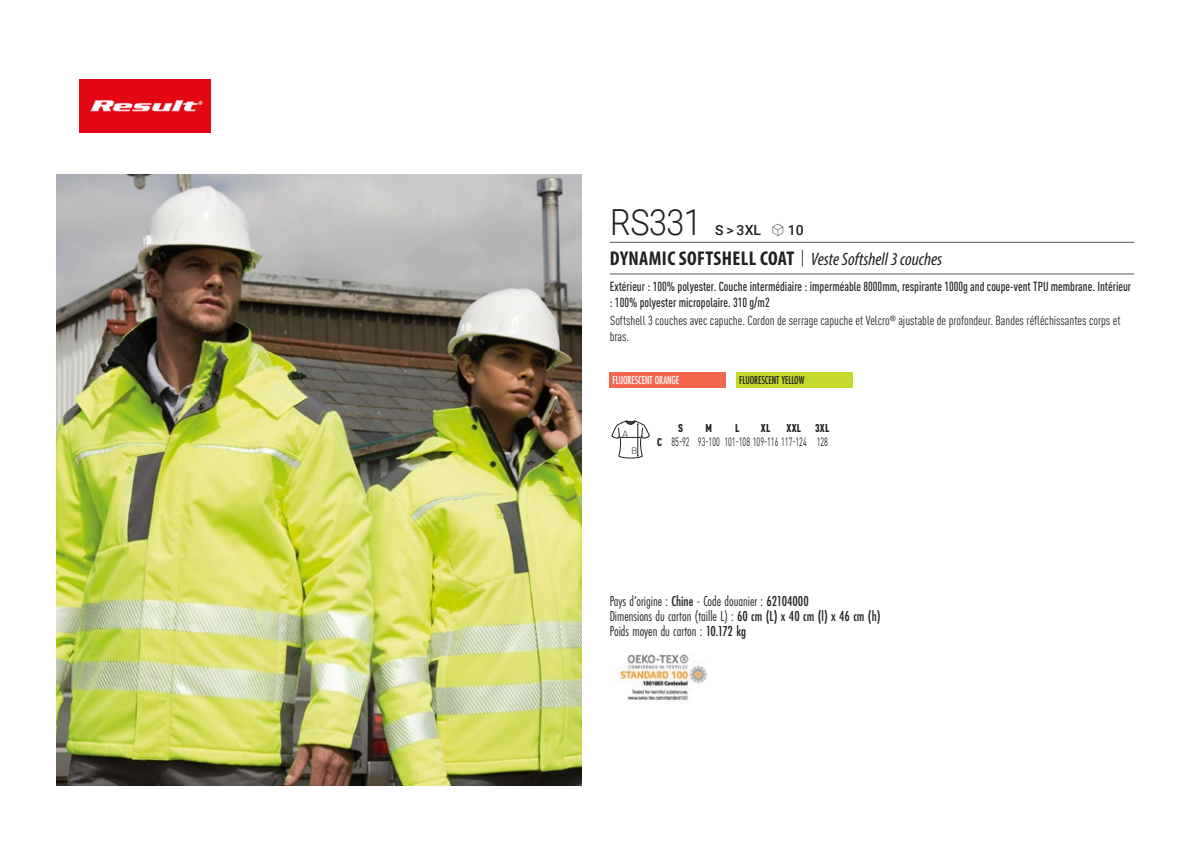
<style>
.page{position:relative;width:1191px;height:842px;background:#fff}
.page>*{position:absolute;margin:0;border:0;box-sizing:border-box;transform-origin:0 0}
.t1{font:300 36px "Roboto";letter-spacing:-.015em;color:#231f20;scale:.9 1}
.t2{font:italic 18px "Myriad Variable Concept";color:#231f20}
.t3{font:15px "Futura PT Cond";color:#231f20;scale:.95 1}
.t4{font:500 14px "Roboto";color:#231f20}
.grammage_2020{font:500 condensed 13px/16px "DIN Pro";color:#231f20;scale:.95 1}
.t5{font:condensed 13px/16px "DIN Pro";color:#231f20}
._88_tailles_tab_maig{font:12px "DIN Pro";color:#231f20;scale:.6 1}
.Coloris_nuancier_bla{font:500 12px "Futura PT Cond";letter-spacing:-.01em;color:#fff;scale:.9 1}
.Coloris_nuancier{font:500 12px "Futura PT Cond";letter-spacing:-.01em;color:#231f20;scale:.9 1}
._88_tailles_tab_maig-2{font:900 condensed 11.2px "DIN Pro";letter-spacing:.02em;color:#231f20;scale:.95 1}
.t6{font:300 9.2px "DIN";color:#231f20}
.s1{font-family:"Linotype Shapeshifter";font-weight:400;font-size:16px}
.s2{font-family:"Myriad Pro";font-weight:700;font-style:normal;font-stretch:condensed;font-size:20px}
.s3{font-family:"Roboto Condensed";font-weight:300;font-style:normal;font-size:20px}
.s4{font-weight:900;font-stretch:condensed;font-size:11.2px}
.s5{font-weight:500}
</style>
<div class="page">
<img style="left:57px;top:175px;width:524px;height:610px">
<div style="left:609px;top:372px;width:117px;height:16px;background:#f2664e"></div>
<div style="left:736px;top:372px;width:116px;height:16px;background:#c4d82d"></div>
<img style="left:79px;top:79px;width:132px;height:53px">
<svg style="left:611px;top:420px;width:38px;height:38px"></svg>
<img style="left:619px;top:654px;width:87px;height:47px">
<hr style="left:609px;top:242px;width:525px;height:1px;background:#57585a">
<hr style="left:609px;top:274px;width:525px;height:1px;background:#57585a">
<p class="t1" style="left:610px;top:197px;width:103px">RS331</p>
<p class="t4" style="left:715px;top:220px;width:90px">S &gt; 3XL <span class="s1">S</span> 10</p>
<p class="t2" style="left:610px;top:249px;width:334px"><span class="s2">DYNAMIC SOFTSHELL COAT</span> <span class="s3">|</span> Veste Softshell 3 couches</p>
<p class="grammage_2020" style="left:609px;top:277px;width:550px">Extérieur : 100% polyester. Couche intermédiaire : imperméable 8000mm, respirante 1000g and coupe-vent TPU membrane. Intérieur : 100% polyester micropolaire. 310 g/m2</p>
<p class="t5" style="left:609px;top:312px;width:512px">Softshell 3 couches avec capuche. Cordon de serrage capuche et Velcro<sup>®</sup> ajustable de profondeur. Bandes réfléchissantes corps et bras.</p>
<p class="Coloris_nuancier_bla" style="left:612px;top:373px;width:76px">FLUORESCENT ORANGE</p>
<p class="Coloris_nuancier" style="left:739px;top:373px;width:74px">FLUORESCENT YELLOW</p>
<p class="t6" style="left:622px;top:428px;width:7px">A</p>
<p class="t6" style="left:631px;top:445px;width:8px">B</p>
<p class="_88_tailles_tab_maig-2" style="left:678px;top:419px;width:7px">S</p>
<p class="_88_tailles_tab_maig-2" style="left:705px;top:419px;width:8px">M</p>
<p class="_88_tailles_tab_maig-2" style="left:735px;top:419px;width:6px">L</p>
<p class="_88_tailles_tab_maig-2" style="left:761px;top:419px;width:12px">XL</p>
<p class="_88_tailles_tab_maig-2" style="left:786px;top:419px;width:46px">XXL 3XL</p>
<p class="_88_tailles_tab_maig" style="left:657px;top:432px;width:286px"><span class="s4">C</span> 85-92 93-100 101-108 109-116 117-124 128</p>
<p class="t3" style="left:609px;top:592px;width:211px">Pays d’origine : <span class="s5">Chine</span> - Code douanier : <span class="s5">62104000</span></p>
<p class="t3" style="left:609px;top:607px;width:287px">Dimensions du carton (taille L) : <span class="s5">60 cm (L) x 40 cm (l) x 46 cm (h)</span></p>
<p class="t3" style="left:609px;top:622px;width:145px">Poids moyen du carton : <span class="s5">10.172 kg</span></p>
</div>
